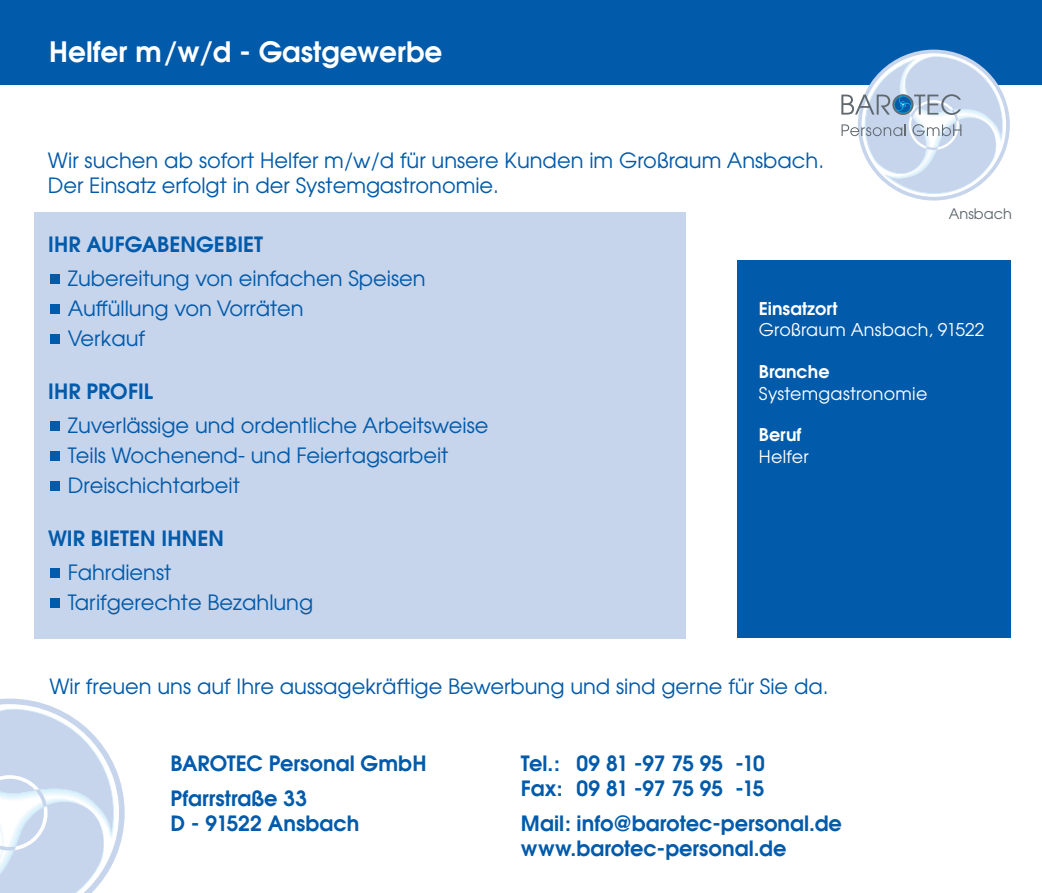
<style>
.page{position:relative;width:1042px;height:893px;background:#fff}
.page>*{position:absolute;margin:0;border:0;box-sizing:border-box;transform-origin:0 0}
.t1{font:600 28px "Avant Garde";color:#fff}
.t2{font:21px/29.8px "Avant Garde";color:#015aaa}
.t3{font:600 21px/35px "Avant Garde";color:#015aaa}
.t4{font:600 21px/25.2px "Avant Garde";letter-spacing:-.02em;color:#015aaa}
.t5{font:17.5px "Avant Garde";letter-spacing:.015em;color:#fff}
.t6{font:600 17.5px "Avant Garde";color:#fff}
.t7{font:14.53px "Avant Garde";color:#5f696f}
</style>
<div class="page">
<div style="left:737px;top:260px;width:274px;height:377px;background:#015aaa"></div>
<div style="left:34px;top:212px;width:652px;height:427px;background:#c6d4ec"></div>
<div style="left:0;top:0;width:1042px;height:84px;background:#015aaa"></div>
<svg style="left:0;top:699px;width:125px;height:194px"></svg>
<svg style="left:841px;top:50px;width:169px;height:151px"></svg>
<div style="left:50px;top:304px;width:10px;height:10px;background:#015aaa"></div>
<div style="left:50px;top:598px;width:10px;height:10px;background:#015aaa"></div>
<div style="left:50px;top:334px;width:10px;height:10px;background:#015aaa"></div>
<div style="left:50px;top:274px;width:10px;height:10px;background:#015aaa"></div>
<div style="left:50px;top:451px;width:10px;height:10px;background:#015aaa"></div>
<div style="left:50px;top:481px;width:10px;height:10px;background:#015aaa"></div>
<div style="left:50px;top:421px;width:10px;height:10px;background:#015aaa"></div>
<div style="left:50px;top:568px;width:10px;height:10px;background:#015aaa"></div>
<h1 class="t1" style="left:49px;top:33px;width:395px">Helfer m/w/d - Gastgewerbe</h1>
<p class="t2" style="left:48px;top:147px;width:778px;line-height:25.2px">Wir suchen ab sofort Helfer m/w/d für unsere Kunden im Großraum Ansbach.<br>Der Einsatz erfolgt in der Systemgastronomie.</p>
<p class="t3" style="left:48px;top:226px;width:216px">IHR AUFGABENGEBIET</p>
<p class="t7" style="left:949px;top:205px;width:64px">Ansbach</p>
<p class="t2" style="left:68px;top:263px;width:359px">Zubereitung von einfachen Speisen<br>Auffüllung von Vorräten<br>Verkauf</p>
<p class="t3" style="left:48px;top:373px;width:107px">IHR PROFIL</p>
<p class="t2" style="left:68px;top:410px;width:422px">Zuverlässige und ordentliche Arbeitsweise<br>Teils Wochenend- und Feiertagsarbeit<br>Dreischichtarbeit</p>
<p class="t3" style="left:48px;top:520px;width:178px">WIR BIETEN IHNEN</p>
<p class="t2" style="left:68px;top:557px;width:247px">Fahrdienst<br>Tarifgerechte Bezahlung</p>
<p class="t6" style="left:759px;top:297px;width:80px">Einsatzort</p>
<p class="t5" style="left:759px;top:319px;width:227px">Großraum Ansbach, 91522</p>
<p class="t6" style="left:759px;top:360px;width:72px">Branche</p>
<p class="t5" style="left:759px;top:382px;width:170px">Systemgastronomie</p>
<p class="t6" style="left:759px;top:423px;width:44px">Beruf</p>
<p class="t5" style="left:759px;top:445px;width:51px">Helfer</p>
<p class="t2" style="left:49px;top:671px;width:780px">Wir freuen uns auf Ihre aussagekräftige Bewerbung und sind gerne für Sie da.</p>
<p class="t3" style="left:170px;top:745px;width:258px">BAROTEC Personal GmbH<br>Pfarrstraße 33</p>
<p class="t3" style="left:170px;top:805px;width:190px">D - 91522 Ansbach</p>
<p class="t4" style="left:521px;top:750px;width:245px">Tel.: 09 81 -97 75 95 -10<br>Fax: 09 81 -97 75 95 -15</p>
<p class="t3" style="left:521px;top:810px;width:323px;line-height:25.2px">Mail: info@barotec-personal.de www.barotec-personal.de</p>
</div>
